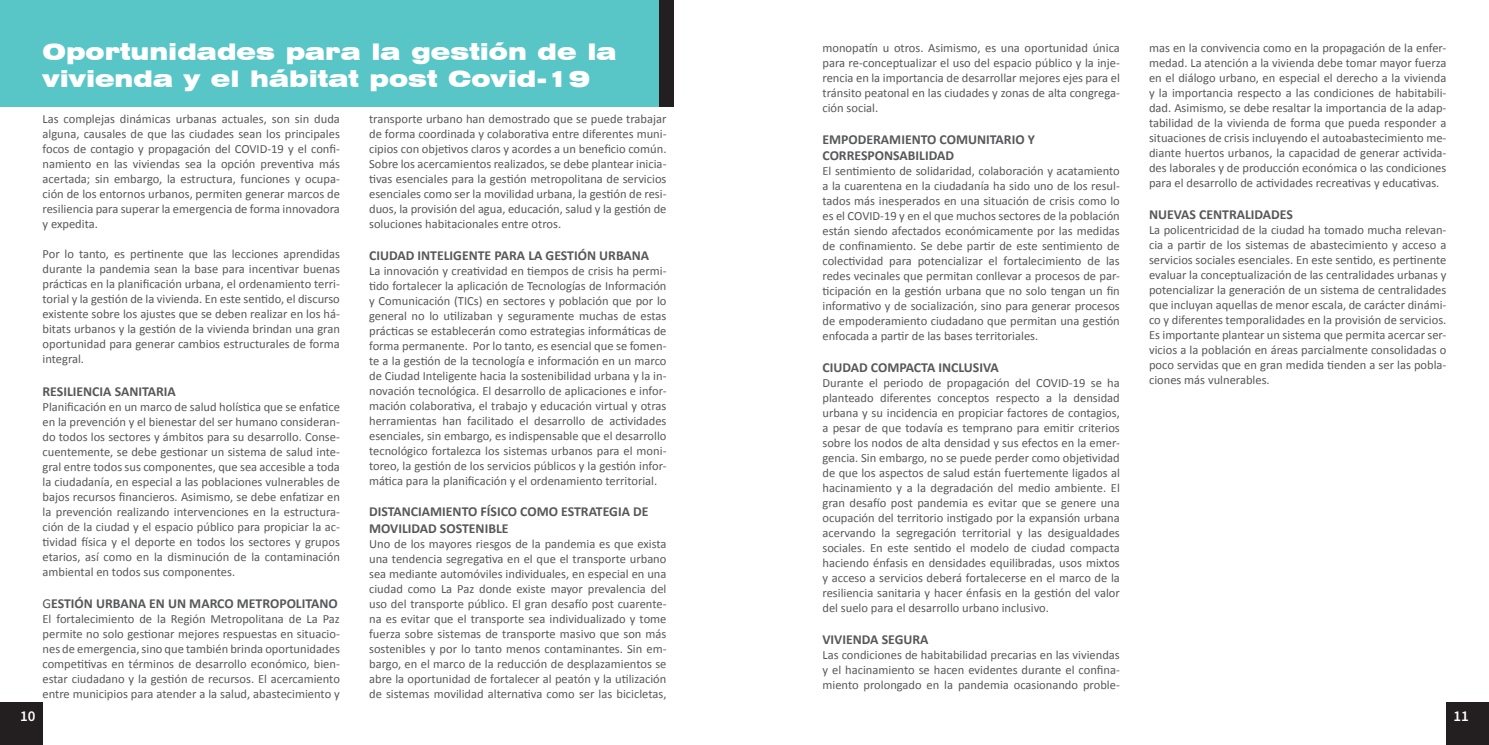
<style>
.page{position:relative;width:1489px;height:745px;background:#fff}
.page>*{position:absolute;margin:0;border:0;box-sizing:border-box;transform-origin:0 0}
._01_Párrafo_general{font:900 expanded 22.5px/27px "Swiss 721 BT";color:#fff}
.t1{font:600 15px "Source Sans Pro";color:#fff}
._01_Párrafo_general-2{font:700 13.75px "Calibri";color:#57585a}
._01_Párrafo_general-3{font:12.5px/15px "Calibri";color:#57585a;text-align:justify}
.s1{font-weight:400}
</style>
<div class="page">
<div style="left:0;top:702px;width:43px;height:42px;background:#231f20"></div>
<div style="left:1446px;top:702px;width:42px;height:42px;background:#231f20"></div>
<div style="left:0;top:0;width:659px;height:106px;background:#58c5c7"></div>
<div style="left:659px;top:0;width:14px;height:106px;background:#231f20"></div>
<p class="_01_Párrafo_general" style="left:43px;top:38px;width:575px">Oportunidades para la gestión de la vivienda y el hábitat post Covid-19</p>
<p class="_01_Párrafo_general-3" style="left:43px;top:111px;width:299px">Las complejas dinámicas urbanas actuales, son sin duda alguna, causales de que las ciudades sean los principales focos de contagio y propagación del COVID-19 y el confi&shy;namiento en las viviendas sea la opción preventiva más acertada; sin embargo, la estructura, funciones y ocupa&shy;ción de los entornos urbanos, permiten generar marcos de resiliencia para superar la emergencia de forma innovadora y expedita.</p>
<p class="_01_Párrafo_general-3" style="left:43px;top:246px;width:299px">Por lo tanto, es pertinente que las lecciones aprendidas durante la pandemia sean la base para incentivar buenas prácticas en la planificación urbana, el ordenamiento terri&shy;torial y la gestión de la vivienda. En este sentido, el discurso existente sobre los ajustes que se deben realizar en los há&shy;bitats urbanos y la gestión de la vivienda brindan una gran oportunidad para generar cambios estructurales de forma integral.</p>
<p class="_01_Párrafo_general-2" style="left:43px;top:382px;width:135px">RESILIENCIA SANITARIA</p>
<p class="_01_Párrafo_general-3" style="left:43px;top:399px;width:299px">Planificación en un marco de salud holística que se enfatice en la prevención y el bienestar del ser humano consideran&shy;do todos los sectores y ámbitos para su desarrollo. Conse&shy;cuentemente, se debe gestionar un sistema de salud inte&shy;gral entre todos sus componentes, que sea accesible a toda la ciudadanía, en especial a las poblaciones vulnerables de bajos recursos financieros. Asimismo, se debe enfatizar en la prevención realizando intervenciones en la estructura&shy;ción de la ciudad y el espacio público para propiciar la ac&shy;tividad física y el deporte en todos los sectores y grupos etarios, así como en la disminución de la contaminación ambiental en todos sus componentes.</p>
<p class="_01_Párrafo_general-2" style="left:43px;top:594px;width:297px"><span class="s1">G</span>ESTIÓN URBANA EN UN MARCO METROPOLITANO</p>
<p class="_01_Párrafo_general-3" style="left:43px;top:611px;width:299px">El fortalecimiento de la Región Metropolitana de La Paz permite no solo gestionar mejores respuestas en situacio&shy;nes de emergencia, sino que también brinda oportunidades competitivas en términos de desarrollo económico, bien&shy;estar ciudadano y la gestión de recursos. El acercamiento entre municipios para atender a la salud, abastecimiento y</p>
<p class="_01_Párrafo_general-3" style="left:369px;top:111px;width:299px">transporte urbano han demostrado que se puede trabajar de forma coordinada y colaborativa entre diferentes muni&shy;cipios con objetivos claros y acordes a un beneficio común.<br>Sobre los acercamientos realizados, se debe plantear inicia&shy;tivas esenciales para la gestión metropolitana de servicios esenciales como ser la movilidad urbana, la gestión de resi&shy;duos, la provisión del agua, educación, salud y la gestión de soluciones habitacionales entre otros.</p>
<p class="_01_Párrafo_general-2" style="left:369px;top:246px;width:282px">CIUDAD INTELIGENTE PARA LA GESTIÓN URBANA</p>
<p class="_01_Párrafo_general-3" style="left:369px;top:263px;width:299px">La innovación y creatividad en tiempos de crisis ha permi&shy;tido fortalecer la aplicación de Tecnologías de Información y Comunicación (TICs) en sectores y población que por lo general no lo utilizaban y seguramente muchas de estas prácticas se establecerán como estrategias informáticas de forma permanente. Por lo tanto, es esencial que se fomen&shy;te a la gestión de la tecnología e información en un marco de Ciudad Inteligente hacia la sostenibilidad urbana y la in&shy;novación tecnológica. El desarrollo de aplicaciones e infor&shy;mación colaborativa, el trabajo y educación virtual y otras herramientas han facilitado el desarrollo de actividades esenciales, sin embargo, es indispensable que el desarrollo tecnológico fortalezca los sistemas urbanos para el moni&shy;toreo, la gestión de los servicios públicos y la gestión infor&shy;mática para la planificación y el ordenamiento territorial.</p>
<p class="_01_Párrafo_general-2" style="left:369px;top:502px;width:281px">DISTANCIAMIENTO FÍSICO COMO ESTRATEGIA DE</p>
<p class="_01_Párrafo_general-2" style="left:369px;top:519px;width:141px">MOVILIDAD SOSTENIBLE</p>
<p class="_01_Párrafo_general-3" style="left:369px;top:536px;width:299px">Uno de los mayores riesgos de la pandemia es que exista una tendencia segregativa en el que el transporte urbano sea mediante automóviles individuales, en especial en una ciudad como La Paz donde existe mayor prevalencia del uso del transporte público. El gran desafío post cuarente&shy;na es evitar que el transporte sea individualizado y tome fuerza sobre sistemas de transporte masivo que son más sostenibles y por lo tanto menos contaminantes. Sin em&shy;bargo, en el marco de la reducción de desplazamientos se abre la oportunidad de fortalecer al peatón y la utilización de sistemas movilidad alternativa como ser las bicicletas,</p>
<p class="_01_Párrafo_general-3" style="left:822px;top:40px;width:299px">monopatín u otros. Asimismo, es una oportunidad única para re-conceptualizar el uso del espacio público y la inje&shy;rencia en la importancia de desarrollar mejores ejes para el tránsito peatonal en las ciudades y zonas de alta congrega&shy;ción social.</p>
<p class="_01_Párrafo_general-2" style="left:822px;top:130px;width:214px">EMPODERAMIENTO COMUNITARIO Y</p>
<p class="_01_Párrafo_general-2" style="left:822px;top:147px;width:133px">CORRESPONSABILIDAD</p>
<p class="_01_Párrafo_general-3" style="left:822px;top:163px;width:299px">El sentimiento de solidaridad, colaboración y acatamiento a la cuarentena en la ciudadanía ha sido uno de los resul&shy;tados más inesperados en una situación de crisis como lo es el COVID-19 y en el que muchos sectores de la población están siendo afectados económicamente por las medidas de confinamiento. Se debe partir de este sentimiento de colectividad para potencializar el fortalecimiento de las redes vecinales que permitan conllevar a procesos de par&shy;ticipación en la gestión urbana que no solo tengan un fin informativo y de socialización, sino para generar procesos de empoderamiento ciudadano que permitan una gestión enfocada a partir de las bases territoriales.</p>
<p class="_01_Párrafo_general-2" style="left:822px;top:358px;width:178px">CIUDAD COMPACTA INCLUSIVA</p>
<p class="_01_Párrafo_general-3" style="left:822px;top:375px;width:299px">Durante el periodo de propagación del COVID-19 se ha planteado diferentes conceptos respecto a la densidad urbana y su incidencia en propiciar factores de contagios, a pesar de que todavía es temprano para emitir criterios sobre los nodos de alta densidad y sus efectos en la emer&shy;gencia. Sin embargo, no se puede perder como objetividad de que los aspectos de salud están fuertemente ligados al hacinamiento y a la degradación del medio ambiente. El gran desafío post pandemia es evitar que se genere una ocupación del territorio instigado por la expansión urbana acervando la segregación territorial y las desigualdades sociales. En este sentido el modelo de ciudad compacta haciendo énfasis en densidades equilibradas, usos mixtos y acceso a servicios deberá fortalecerse en el marco de la resiliencia sanitaria y hacer énfasis en la gestión del valor del suelo para el desarrollo urbano inclusivo.</p>
<p class="_01_Párrafo_general-2" style="left:822px;top:630px;width:107px">VIVIENDA SEGURA</p>
<p class="_01_Párrafo_general-3" style="left:822px;top:646px;width:299px">Las condiciones de habitabilidad precarias en las viviendas y el hacinamiento se hacen evidentes durante el confina&shy;miento prolongado en la pandemia ocasionando proble-</p>
<p class="_01_Párrafo_general-3" style="left:1148px;top:40px;width:299px">mas en la convivencia como en la propagación de la enfer&shy;medad. La atención a la vivienda debe tomar mayor fuerza en el diálogo urbano, en especial el derecho a la vivienda y la importancia respecto a las condiciones de habitabili&shy;dad. Asimismo, se debe resaltar la importancia de la adap&shy;tabilidad de la vivienda de forma que pueda responder a situaciones de crisis incluyendo el autoabastecimiento me&shy;diante huertos urbanos, la capacidad de generar activida&shy;des laborales y de producción económica o las condiciones para el desarrollo de actividades recreativas y educativas.</p>
<p class="_01_Párrafo_general-2" style="left:1148px;top:205px;width:145px">NUEVAS CENTRALIDADES</p>
<p class="_01_Párrafo_general-3" style="left:1148px;top:222px;width:299px">La policentricidad de la ciudad ha tomado mucha relevan&shy;cia a partir de los sistemas de abastecimiento y acceso a servicios sociales esenciales. En este sentido, es pertinente evaluar la conceptualización de las centralidades urbanas y potencializar la generación de un sistema de centralidades que incluyan aquellas de menor escala, de carácter dinámi&shy;co y diferentes temporalidades en la provisión de servicios.<br>Es importante plantear un sistema que permita acercar ser&shy;vicios a la población en áreas parcialmente consolidadas o poco servidas que en gran medida tienden a ser las pobla&shy;ciones más vulnerables.</p>
<p class="t1" style="left:20px;top:705px;width:17px">10</p>
<p class="t1" style="left:1453px;top:705px;width:17px">11</p>
</div>
